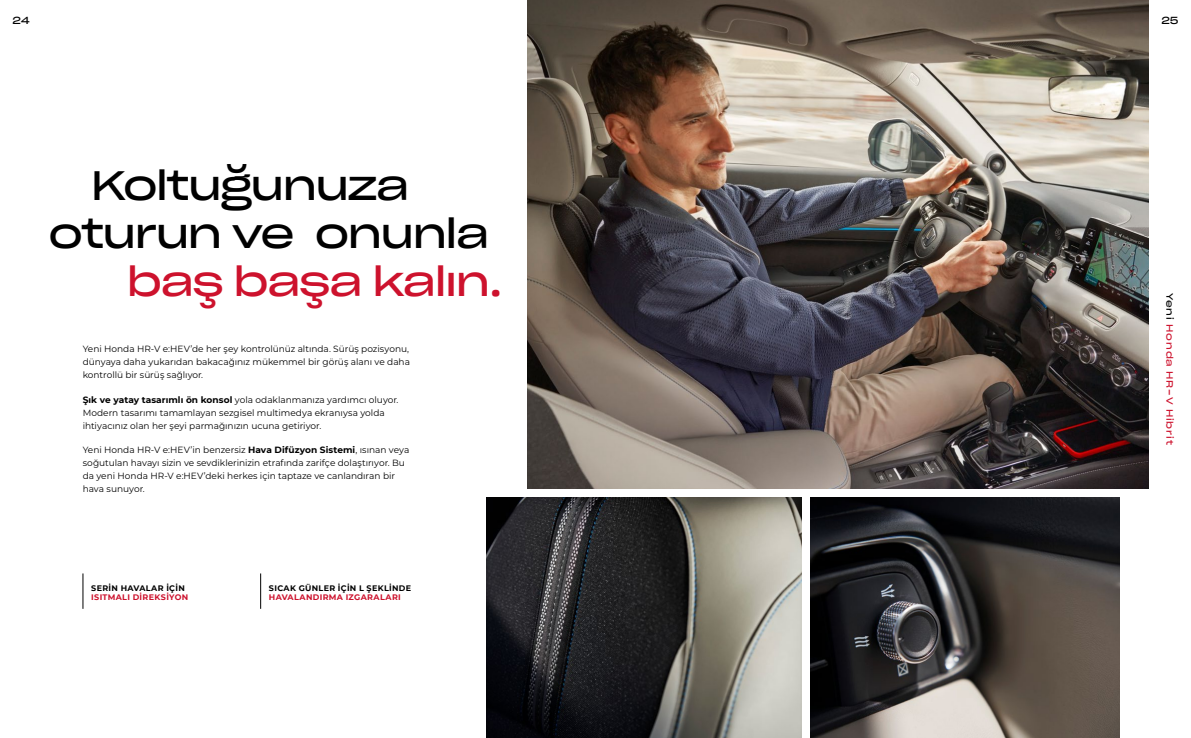
<style>
.page{position:relative;width:1191px;height:738px;background:#fff}
.page>*{position:absolute;margin:0;border:0;box-sizing:border-box;transform-origin:0 0}
.t1{font:40px "Sharp Grotesk Book 25";letter-spacing:-.035em;color:#000}
.t2{font:40px "Sharp Grotesk Book 25";letter-spacing:-.035em;color:#cd122d}
.t3{font:10px "Sharp Grotesk Book 25";color:#000}
.t4{font:9px/13px "Montserrat";color:#000}
.t5{font:9px "Sharp Grotesk Book 25";letter-spacing:.1em;color:#cd122d}
.t6{font:700 8px "Montserrat";letter-spacing:.04em;color:#000}
.t7{font:700 8px "Montserrat";letter-spacing:.045em;color:#cd122d}
.s1{font-weight:700}
.s2{color:#000}
</style>
<div class="page">
<img style="left:487px;top:497px;width:314px;height:240px">
<img style="left:810px;top:497px;width:309px;height:240px">
<img style="left:527px;top:0;width:621px;height:488px">
<hr style="left:83px;top:573px;width:1px;height:35px;background:#000">
<hr style="left:260px;top:573px;width:1px;height:35px;background:#000">
<p class="t3" style="left:13px;top:12px;width:18px">24</p>
<p class="t3" style="left:1161px;top:12px;width:19px">25</p>
<h1 class="t1" style="left:91px;top:151px;width:320px">Koltuğunuza</h1>
<h1 class="t1" style="left:48px;top:199px;width:442px">oturun ve onunla</h1>
<h1 class="t2" style="left:127px;top:246px;width:377px">baş başa kalın.</h1>
<p class="t4" style="left:83px;top:342px;width:329px;text-align:justify">Yeni Honda HR-V e:HEV’de her şey kontrolünüz altında. Sürüş pozisyonu, dünyaya daha yukarıdan bakacağınız mükemmel bir görüş alanı ve daha kontrollü bir sürüş sağlıyor.</p>
<p class="t4" style="left:83px;top:392px;width:317px"><span class="s1">Şık ve yatay tasarımlı ön konsol</span> yola odaklanmanıza yardımcı oluyor.<br>Modern tasarımı tamamlayan sezgisel multimedya ekranıysa yolda ihtiyacınız olan her şeyi parmağınızın ucuna getiriyor.</p>
<p class="t4" style="left:83px;top:442px;width:328px">Yeni Honda HR-V e:HEV’in benzersiz <span class="s1">Hava Difüzyon Sistemi</span>, ısınan veya soğutulan havayı sizin ve sevdiklerinizin etrafında zarifçe dolaştırıyor. Bu da yeni Honda HR-V e:HEV’deki herkes için taptaze ve canlandıran bir hava sunuyor.</p>
<p class="t6" style="left:91px;top:581px;width:95px">SERİN HAVALAR İÇİN</p>
<p class="t7" style="left:91px;top:590px;width:99px">ISITMALI DİREKSİYON</p>
<p class="t6" style="left:269px;top:581px;width:144px">SICAK GÜNLER İÇİN L ŞEKLİNDE</p>
<p class="t7" style="left:269px;top:590px;width:133px">HAVALANDIRMA IZGARALARI</p>
<p class="t5" style="left:1177px;top:292px;width:154px;rotate:90deg"><span class="s2">Yeni</span> Honda HR-V Hibrit</p>
</div>
